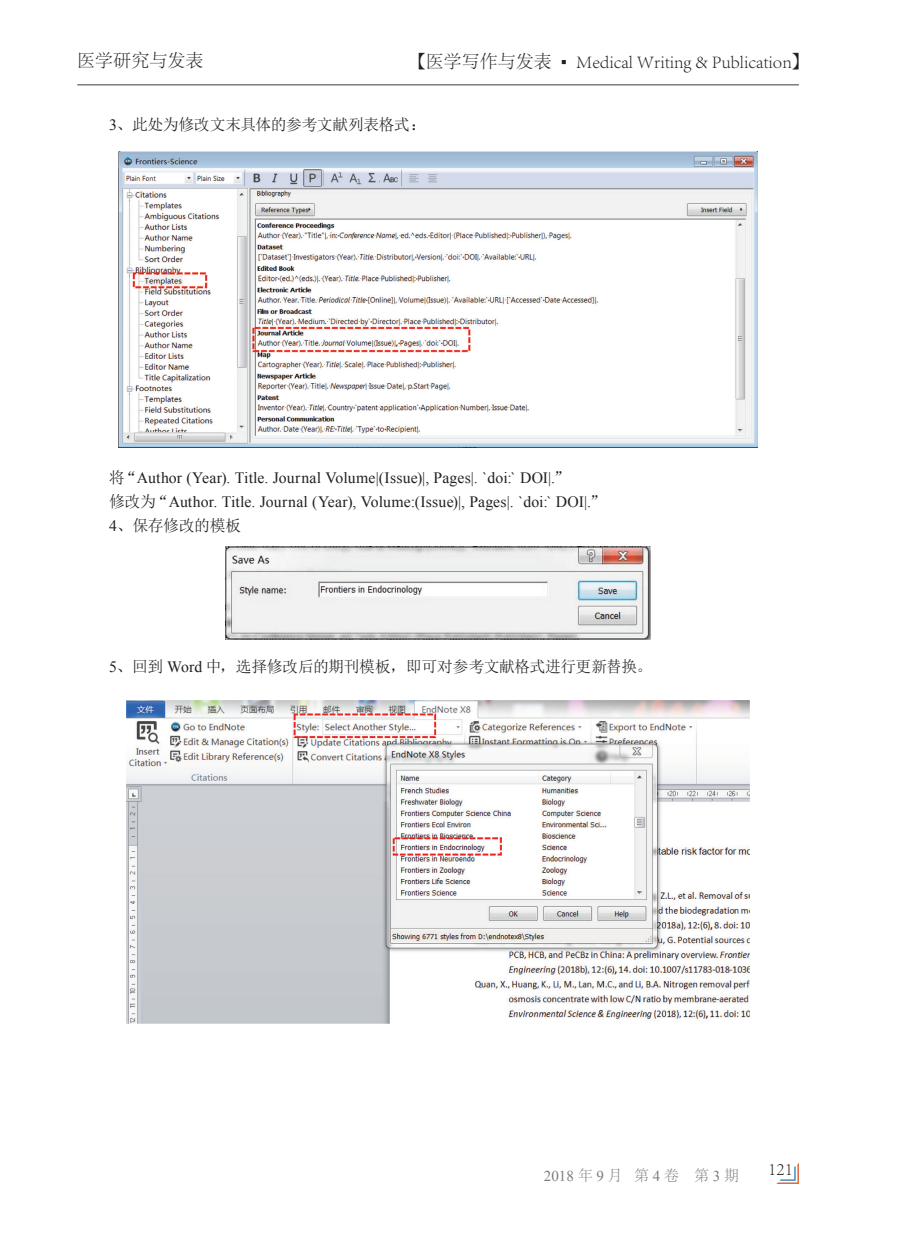
<style>
.page{position:relative;width:919px;height:1238px;background:#fff}
.page>*{position:absolute;margin:0;border:0;box-sizing:border-box;transform-origin:0 0}
.t1{font:300 18px "Adobe Song Std";color:#231f20}
.Para{font:15.75px "Times New Roman";letter-spacing:.01em;color:#231f20}
.Para-2{font:15.75px "N Sim Sun";letter-spacing:-.02em;color:#231f20}
.t2{font:15px "Times New Roman";color:#7c7c80}
.s1{font-family:"Adobe Fangsong Std";font-weight:400}
.s2{font-family:"Arial Narrow";font-weight:700}
.s3{font-family:"Times New Roman"}
.s4{font-family:"N Sim Sun"}
.s5{font-family:"Adobe Song Std";font-weight:300}
</style>
<div class="page">
<hr style="left:77px;top:84px;width:721px;height:1px;background:#7c7c80">
<svg style="left:777px;top:1164px;width:21px;height:19px"></svg>
<img style="left:119px;top:151px;width:638px;height:297px">
<img style="left:225px;top:546px;width:425px;height:93px">
<img style="left:126px;top:700px;width:623px;height:323px">
<p class="t1" style="left:77px;top:51px;width:127px">医学研究与发表</p>
<p class="t1" style="left:408px;top:51px;width:403px"><span class="s1">【</span>医学写作与发表 <span class="s2">▪</span> Medical Writing &amp; Publication<span class="s1">】</span></p>
<p class="Para-2" style="left:109px;top:117px;width:319px"><span class="s3">3</span>、此处为修改文末具体的参考文献列表格式：</p>
<p class="Para" style="left:109px;top:466px;width:461px"><span class="s4">将“</span>Author (Year). Title. Journal Volume|(Issue)|, Pages|. `doi:` DOI|.<span class="s4">”</span></p>
<p class="Para" style="left:109px;top:490px;width:497px"><span class="s4">修改为“</span>Author. Title. Journal (Year), Volume:(Issue)|, Pages|. `doi:` DOI|.<span class="s4">”</span></p>
<p class="Para-2" style="left:109px;top:517px;width:134px"><span class="s3">4</span>、保存修改的模板</p>
<p class="Para-2" style="left:109px;top:658px;width:544px"><span class="s3">5</span>、回到 <span class="s3">Word</span> 中，选择修改后的期刊模板，即可对参考文献格式进行更新替换。</p>
<p class="t2" style="left:544px;top:1165px;width:196px">2018<span class="s5">年</span>9<span class="s5">月 第</span>4<span class="s5">卷 第</span>3<span class="s5">期</span></p>
<p class="t1" style="left:768px;top:1158px;width:26px">121</p>
</div>
